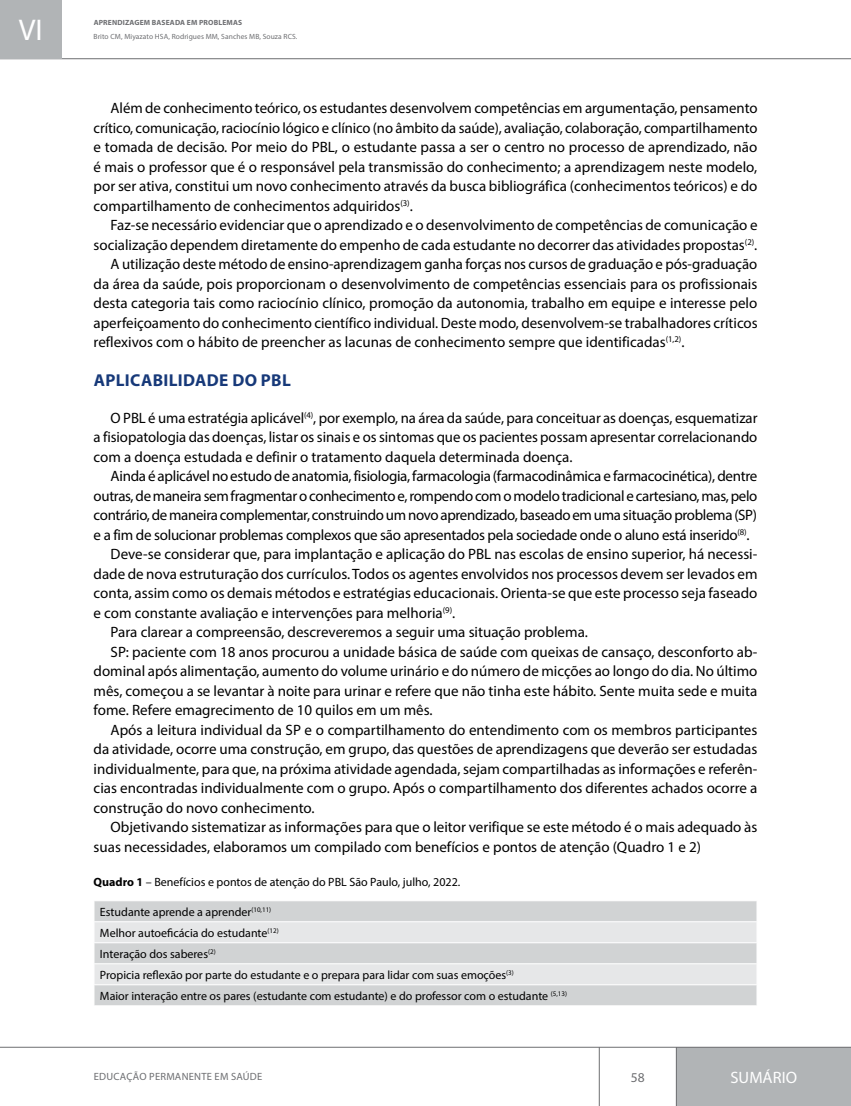
<style>
.page{position:relative;width:851px;height:1106px;background:#fff}
.page>*{position:absolute;margin:0;border:0;box-sizing:border-box;transform-origin:0 0}
.t1{font:30px "Myriad Pro";color:#fff}
.t2{font:700 17.25px "Myriad Pro";letter-spacing:.02em;color:#173979}
.t3{font:16.5px "Myriad Pro";letter-spacing:.005em;color:#fff}
.t4{font:15px/19.5px "Myriad Pro";color:#000;text-align:justify}
.t5{font:15px "Myriad Pro";letter-spacing:-.02em;color:#000}
.t6{font:13.5px "Myriad Pro";color:#6d6e71}
.t7{font:12px/21px "Myriad Pro";color:#000}
.t8{font:10.5px "Myriad Pro";letter-spacing:.025em;color:#6d6e71}
.t9{font:7.5px "Myriad Pro";letter-spacing:.01em;color:#6d6e71}
.t10{font:700 7.5px "Myriad Pro";letter-spacing:.02em;color:#6d6e71}
.s1{font-weight:700}
</style>
<div class="page">
<svg style="left:0;top:1046px;width:850px;height:60px"></svg>
<svg style="left:62px;top:58px;width:788px;height:1px"></svg>
<div style="left:0;top:0;width:62px;height:59px;background:#b1b4b6"></div>
<div style="left:95px;top:901px;width:661px;height:104px;background:#d1d3d4"></div>
<svg style="left:95px;top:922px;width:661px;height:62px;background:#dfe0e1"></svg>
<hr style="left:94px;top:921px;width:663px;height:1px;background:#fff">
<hr style="left:94px;top:942px;width:663px;height:1px;background:#fff">
<hr style="left:94px;top:963px;width:663px;height:1px;background:#fff">
<hr style="left:94px;top:984px;width:663px;height:1px;background:#fff">
<svg style="left:94px;top:901px;width:1px;height:104px"></svg>
<svg style="left:756px;top:901px;width:1px;height:104px"></svg>
<h1 class="t1" style="left:19px;top:11px;width:26px">VI</h1>
<p class="t10" style="left:94px;top:18px;width:150px">APRENDIZAGEM BASEADA EM PROBLEMAS</p>
<p class="t9" style="left:94px;top:32px;width:205px">Brito CM, Miyazato HSA, Rodrigues MM, Sanches MB, Souza RCS.</p>
<p class="t4" style="left:94px;top:98px;width:665px;text-indent:17px">Além de conhecimento teórico, os estudantes desenvolvem competências em argumentação, pensamento crítico, comunicação, raciocínio lógico e clínico (no âmbito da saúde), avaliação, colaboração, compartilhamento e tomada de decisão. Por meio do PBL, o estudante passa a ser o centro no processo de aprendizado, não é mais o professor que é o responsável pela transmissão do conhecimento; a aprendizagem neste modelo, por ser ativa, constitui um novo conhecimento através da busca bibliográfica (conhecimentos teóricos) e do compartilhamento de conhecimentos adquiridos<sup>(3)</sup>.</p>
<p class="t4" style="left:111px;top:215px;width:648px">Faz-se necessário evidenciar que o aprendizado e o desenvolvimento de competências de comunicação e</p>
<p class="t4" style="left:94px;top:235px;width:665px">socialização dependem diretamente do empenho de cada estudante no decorrer das atividades propostas<sup>(2)</sup>.</p>
<p class="t4" style="left:111px;top:254px;width:648px">A utilização deste método de ensino-aprendizagem ganha forças nos cursos de graduação e pós-graduação</p>
<p class="t4" style="left:94px;top:274px;width:665px">da área da saúde, pois proporcionam o desenvolvimento de competências essenciais para os profissionais</p>
<p class="t4" style="left:94px;top:293px;width:665px">desta categoria tais como raciocínio clínico, promoção da autonomia, trabalho em equipe e interesse pelo</p>
<p class="t4" style="left:94px;top:313px;width:665px">aperfeiçoamento do conhecimento científico individual. Deste modo, desenvolvem-se trabalhadores críticos</p>
<p class="t4" style="left:94px;top:332px;width:592px">reflexivos com o hábito de preencher as lacunas de conhecimento sempre que identificadas<sup>(1,2)</sup>.</p>
<p class="t2" style="left:94px;top:371px;width:198px">APLICABILIDADE DO PBL</p>
<p class="t4" style="left:94px;top:408px;width:665px;text-indent:17px">O PBL é uma estratégia aplicável<sup>(4)</sup>, por exemplo, na área da saúde, para conceituar as doenças, esquematizar a fisiopatologia das doenças, listar os sinais e os sintomas que os pacientes possam apresentar correlacionando com a doença estudada e definir o tratamento daquela determinada doença.</p>
<p class="t5" style="left:111px;top:467px;width:648px">Ainda é aplicável no estudo de anatomia, fisiologia, farmacologia (farmacodinâmica e farmacocinética), dentre</p>
<p class="t5" style="left:94px;top:486px;width:665px">outras, de maneira sem fragmentar o conhecimento e, rompendo com o modelo tradicional e cartesiano, mas, pelo</p>
<p class="t5" style="left:94px;top:506px;width:665px">contrário, de maneira complementar, construindo um novo aprendizado, baseado em uma situação problema (SP)</p>
<p class="t5" style="left:94px;top:525px;width:657px">e a fim de solucionar problemas complexos que são apresentados pela sociedade onde o aluno está inserido<sup>(8)</sup>.</p>
<p class="t4" style="left:111px;top:544px;width:648px">Deve-se considerar que, para implantação e aplicação do PBL nas escolas de ensino superior, há necessi-</p>
<p class="t4" style="left:94px;top:564px;width:665px">dade de nova estruturação dos currículos. Todos os agentes envolvidos nos processos devem ser levados em</p>
<p class="t4" style="left:94px;top:583px;width:665px">conta, assim como os demais métodos e estratégias educacionais. Orienta-se que este processo seja faseado</p>
<p class="t4" style="left:94px;top:603px;width:363px">e com constante avaliação e intervenções para melhoria<sup>(9)</sup>.</p>
<p class="t4" style="left:111px;top:622px;width:479px">Para clarear a compreensão, descreveremos a seguir uma situação problema.</p>
<p class="t4" style="left:111px;top:642px;width:648px">SP: paciente com 18 anos procurou a unidade básica de saúde com queixas de cansaço, desconforto ab-</p>
<p class="t4" style="left:94px;top:661px;width:665px">dominal após alimentação, aumento do volume urinário e do número de micções ao longo do dia. No último</p>
<p class="t4" style="left:94px;top:681px;width:665px">mês, começou a se levantar à noite para urinar e refere que não tinha este hábito. Sente muita sede e muita</p>
<p class="t4" style="left:94px;top:700px;width:340px">fome. Refere emagrecimento de 10 quilos em um mês.</p>
<p class="t4" style="left:111px;top:720px;width:648px">Após a leitura individual da SP e o compartilhamento do entendimento com os membros participantes</p>
<p class="t4" style="left:94px;top:739px;width:665px">da atividade, ocorre uma construção, em grupo, das questões de aprendizagens que deverão ser estudadas</p>
<p class="t4" style="left:94px;top:759px;width:665px">individualmente, para que, na próxima atividade agendada, sejam compartilhadas as informações e referên-</p>
<p class="t4" style="left:94px;top:778px;width:665px">cias encontradas individualmente com o grupo. Após o compartilhamento dos diferentes achados ocorre a</p>
<p class="t4" style="left:94px;top:798px;width:222px">construção do novo conhecimento.</p>
<p class="t4" style="left:111px;top:817px;width:648px">Objetivando sistematizar as informações para que o leitor verifique se este método é o mais adequado às</p>
<p class="t4" style="left:94px;top:837px;width:609px">suas necessidades, elaboramos um compilado com benefícios e pontos de atenção (Quadro 1 e 2)</p>
<p class="t7" style="left:94px;top:871px;width:368px"><span class="s1">Quadro 1</span> – Benefícios e pontos de atenção do PBL São Paulo, julho, 2022.</p>
<p class="t7" style="left:100px;top:901px;width:468px">Estudante aprende a aprender<sup>(10,11)<br></sup>Melhor autoeficácia do estudante<sup>(12)<br></sup>Interação dos saberes<sup>(2)<br></sup>Propicia reflexão por parte do estudante e o prepara para lidar com suas emoções<sup>(3)<br></sup>Maior interação entre os pares (estudante com estudante) e do professor com o estudante <sup>(5,13)</sup></p>
<p class="t8" style="left:94px;top:1070px;width:170px">EDUCAÇÃO PERMANENTE EM SAÚDE</p>
<p class="t6" style="left:630px;top:1068px;width:15px">58</p>
<p class="t3" style="left:730px;top:1067px;width:68px">SUMÁRIO</p>
</div>
